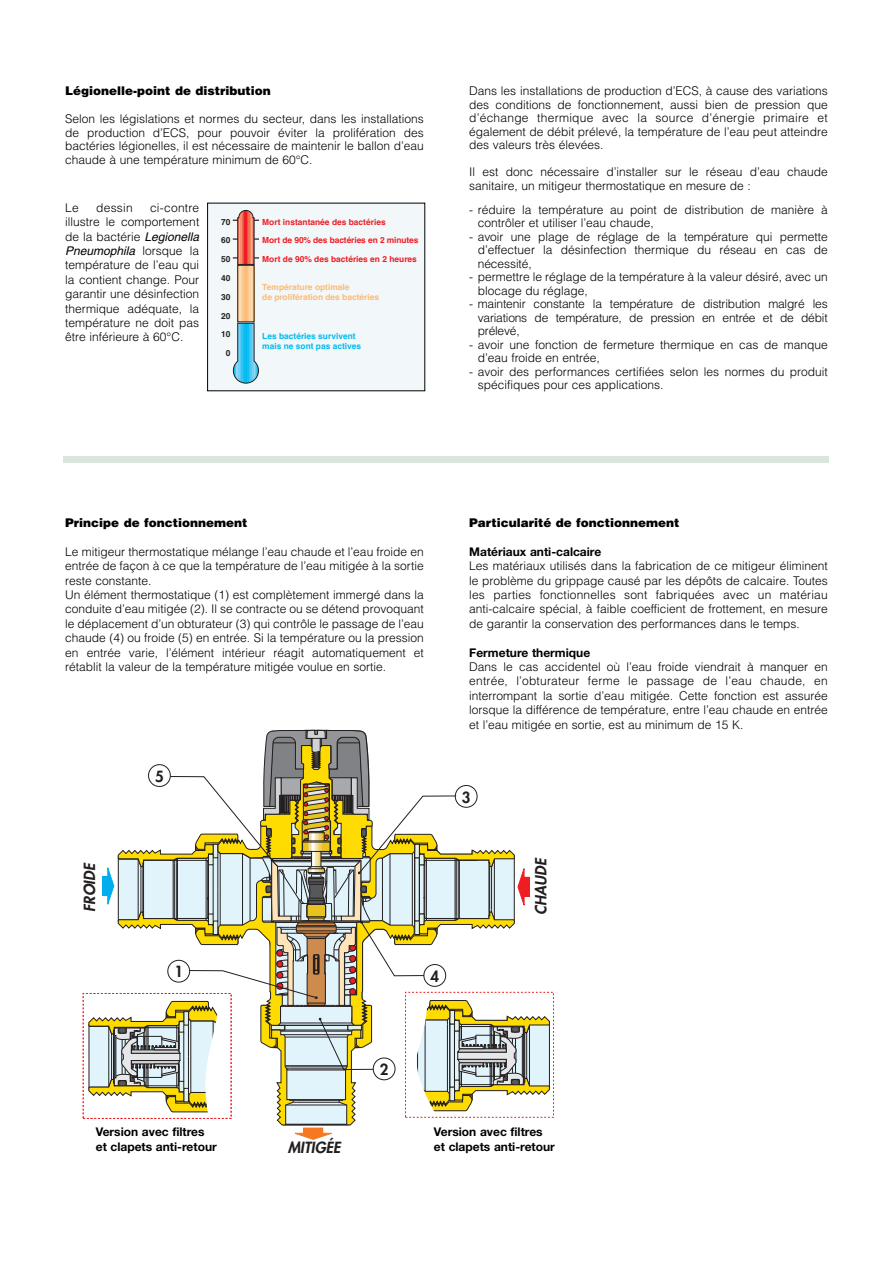
<style>
.page{position:relative;width:893px;height:1263px;background:#fff}
.page>*{position:absolute;margin:0;border:0;box-sizing:border-box;transform-origin:0 0}
.t1{font:italic 800 15px "Futura";color:#231f20}
.t2{font:800 15px "Futura";color:#231f20}
.t3{font:300 12px/14.4px "Helvetica";color:#000;text-align:justify}
.t4{font:700 12px/14.4px "Helvetica Neue";color:#000}
.t5{font:900 12px "Helvetica";color:#000}
.t6{font:700 8.4px/18px "Helvetica";color:#ee1d23}
.t7{font:700 8.4px/10.1px "Helvetica";color:#fcbb74}
.t8{font:700 8.4px/10.1px "Helvetica";color:#00baf1}
.t9{font:700 8.4px "Helvetica";color:#231f20}
.s1{font-weight:400;font-style:italic}
</style>
<div class="page">
<div style="left:208px;top:203px;width:217px;height:188px;background:#f2f7fa"></div>
<hr style="left:240px;top:265px;width:1px;height:57px;background:#fedab3">
<hr style="left:241px;top:265px;width:1px;height:57px;background:#fdd2a3">
<hr style="left:243px;top:265px;width:1px;height:57px;background:#fdcb93">
<hr style="left:244px;top:265px;width:1px;height:57px;background:#fcc384">
<hr style="left:245px;top:265px;width:1px;height:57px;background:#fcbb74">
<hr style="left:246px;top:265px;width:1px;height:57px;background:#fcbb74">
<hr style="left:247px;top:265px;width:1px;height:57px;background:#fcc384">
<hr style="left:248px;top:265px;width:2px;height:57px;background:#fdcb93">
<hr style="left:250px;top:265px;width:1px;height:57px;background:#fdd2a3">
<hr style="left:251px;top:265px;width:1px;height:57px;background:#fedab3">
<hr style="left:254px;top:265px;width:1px;height:57px;background:#fcbb74">
<svg style="left:233px;top:323px;width:26px;height:60px"></svg>
<svg style="left:233px;top:210px;width:26px;height:55px"></svg>
<svg style="left:82px;top:730px;width:468px;height:410px"></svg>
<div style="left:64px;top:456px;width:765px;height:7px;background:#dae5dc"></div>
<p class="t5" style="left:65px;top:84px;width:207px">Légionelle-point de distribution</p>
<p class="t3" style="left:65px;top:112px;width:360px;line-height:13.5px">Selon les législations et normes du secteur, dans les installations de production d’ECS, pour pouvoir éviter la prolifération des bactéries légionelles, il est nécessaire de maintenir le ballon d’eau chaude à une température minimum de 60°C.</p>
<p class="t3" style="left:65px;top:200px;width:136px;text-indent:85px">ci-contre illustre le comportement de la bactérie <span class="s1">Legionella Pneumophila</span> lorsque la température de l’eau qui la contient change. Pour garantir une désinfection thermique adéquate, la température ne doit pas être inférieure à 60°C.</p>
<p class="t3" style="left:65px;top:200px;width:15px">Le</p>
<p class="t3" style="left:96px;top:200px;width:38px">dessin</p>
<p class="t9" style="left:221px;top:217px;width:11px">70</p>
<p class="t6" style="left:262px;top:213px;width:158px">Mort instantanée des bactéries<br>Mort de 90% des bactéries en 2 minutes</p>
<p class="t6" style="left:262px;top:250px;width:156px">Mort de 90% des bactéries en 2 heures</p>
<p class="t7" style="left:262px;top:282px;width:118px">Température optimale<br>de prolifération des bactéries</p>
<p class="t8" style="left:262px;top:331px;width:100px">Les bactéries survivent mais ne sont pas actives</p>
<p class="t9" style="left:221px;top:236px;width:11px">60</p>
<p class="t9" style="left:221px;top:254px;width:11px">50</p>
<p class="t9" style="left:221px;top:273px;width:11px">40</p>
<p class="t9" style="left:221px;top:292px;width:11px">30</p>
<p class="t9" style="left:221px;top:311px;width:11px">20</p>
<p class="t9" style="left:221px;top:330px;width:11px">10</p>
<p class="t9" style="left:226px;top:348px;width:6px">0</p>
<p class="t3" style="left:469px;top:84px;width:360px;line-height:13.5px">Dans les installations de production d’ECS, à cause des variations des conditions de fonctionnement, aussi bien de pression que d’échange thermique avec la source d’énergie primaire et également de débit prélevé, la température de l’eau peut atteindre des valeurs très élevées.</p>
<p class="t3" style="left:469px;top:165px;width:360px;line-height:13.5px">Il est donc nécessaire d’installer sur le réseau d’eau chaude sanitaire, un mitigeur thermostatique en mesure de :</p>
<p class="t3" style="left:478px;top:203px;width:351px;line-height:13.5px;text-indent:-9px">- réduire la température au point de distribution de manière à contrôler et utiliser l’eau chaude,</p>
<p class="t3" style="left:478px;top:230px;width:351px;line-height:13.5px;text-indent:-9px">- avoir une plage de réglage de la température qui permette d’effectuer la désinfection thermique du réseau en cas de nécessité,</p>
<p class="t3" style="left:478px;top:270px;width:351px;line-height:13.5px;text-indent:-9px">- permettre le réglage de la température à la valeur désiré, avec un blocage du réglage,</p>
<p class="t3" style="left:478px;top:297px;width:351px;line-height:13.5px;text-indent:-9px">- maintenir constante la température de distribution malgré les variations de température, de pression en entrée et de débit prélevé,</p>
<p class="t3" style="left:478px;top:338px;width:351px;line-height:13.5px;text-indent:-9px">- avoir une fonction de fermeture thermique en cas de manque d’eau froide en entrée,</p>
<p class="t3" style="left:478px;top:365px;width:351px;line-height:13.5px;text-indent:-9px">- avoir des performances certifiées selon les normes du produit spécifiques pour ces applications.</p>
<p class="t5" style="left:65px;top:516px;width:184px">Principe de fonctionnement</p>
<p class="t3" style="left:65px;top:544px;width:360px;text-align:left">Le mitigeur thermostatique mélange l’eau chaude et l’eau froide en entrée de façon à ce que la température de l’eau mitigée à la sortie reste constante.<br>Un élément thermostatique (1) est complètement immergé dans la conduite d’eau mitigée (2). Il se contracte ou se détend provoquant le déplacement d’un obturateur (3) qui contrôle le passage de l’eau chaude (4) ou froide (5) en entrée. Si la température ou la pression en entrée varie, l’élément intérieur réagit automatiquement et rétablit la valeur de la température mitigée voulue en sortie.</p>
<p class="t2" style="left:155px;top:769px;width:10px">5</p>
<p class="t5" style="left:469px;top:516px;width:212px">Particularité de fonctionnement</p>
<p class="t4" style="left:469px;top:545px;width:134px">Matériaux anti-calcaire</p>
<p class="t3" style="left:469px;top:559px;width:360px">Les matériaux utilisés dans la fabrication de ce mitigeur éliminent le problème du grippage causé par les dépôts de calcaire. Toutes les parties fonctionnelles sont fabriquées avec un matériau anti-calcaire spécial, à faible coefficient de frottement, en mesure de garantir la conservation des performances dans le temps.</p>
<p class="t4" style="left:469px;top:646px;width:122px">Fermeture thermique</p>
<p class="t3" style="left:469px;top:660px;width:360px">Dans le cas accidentel où l’eau froide viendrait à manquer en entrée, l’obturateur ferme le passage de l’eau chaude, en interrompant la sortie d’eau mitigée. Cette fonction est assurée lorsque la différence de température, entre l’eau chaude en entrée et l’eau mitigée en sortie, est au minimum de 15 K.</p>
<p class="t2" style="left:462px;top:790px;width:10px">3</p>
<p class="t1" style="left:82px;top:912px;width:50px;rotate:-90deg">FROIDE</p>
<p class="t1" style="left:534px;top:915px;width:59px;rotate:-90deg">CHAUDE</p>
<p class="t2" style="left:174px;top:965px;width:10px">1</p>
<p class="t4" style="left:96px;top:1126px;width:123px">Version avec filtres et clapets anti-retour</p>
<p class="t1" style="left:288px;top:1140px;width:55px">MITIGÉE</p>
<p class="t2" style="left:380px;top:1062px;width:10px">2</p>
<p class="t2" style="left:430px;top:969px;width:10px">4</p>
<p class="t4" style="left:434px;top:1126px;width:123px">Version avec filtres et clapets anti-retour</p>
</div>
